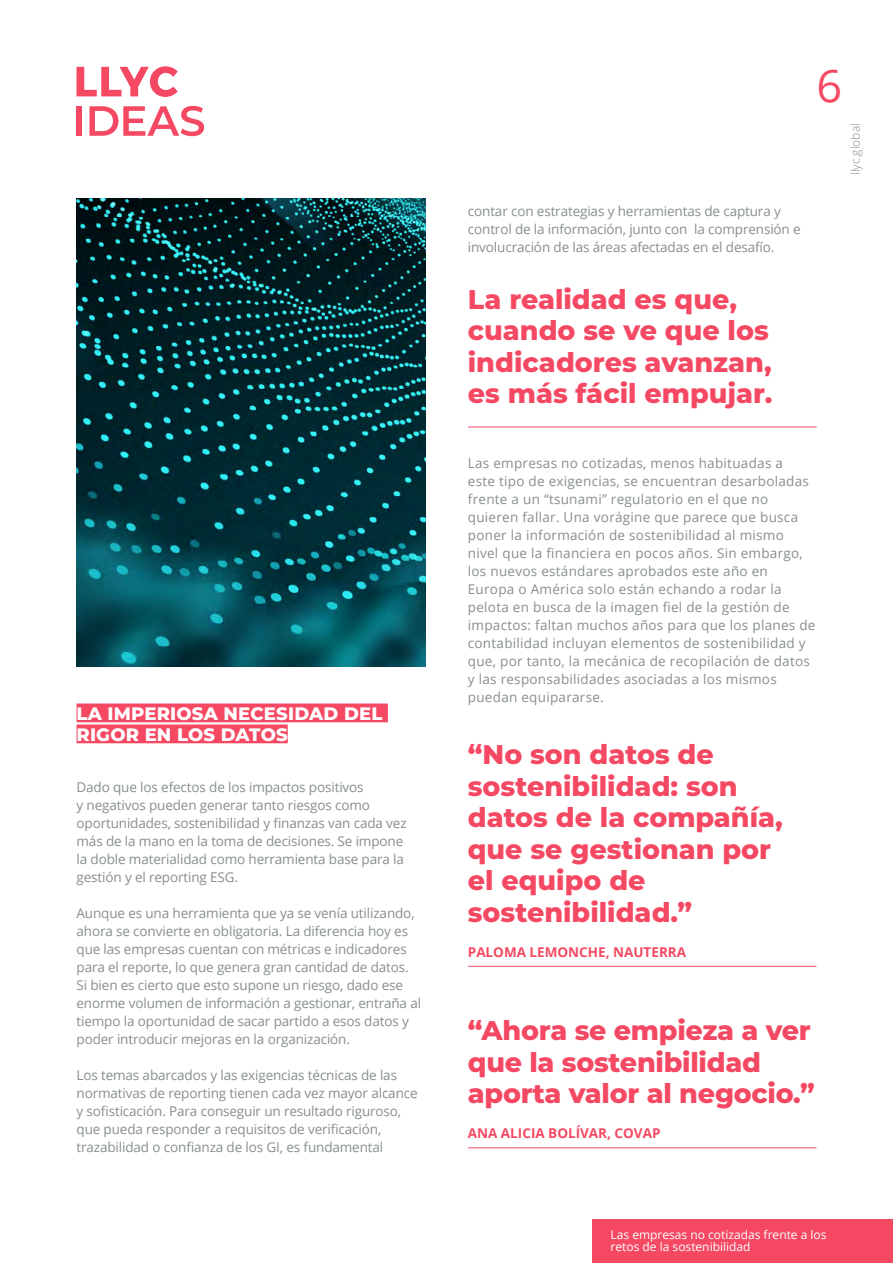
<style>
.page{position:relative;width:893px;height:1263px;background:#fff}
.page>*{position:absolute;margin:0;border:0;box-sizing:border-box;transform-origin:0 0}
.t1{font:45px "Open Sans";color:#f54963}
.t2{font:800 27px/31.5px "Montserrat";color:#f54963}
.t3{font:800 18px/21px "Montserrat";letter-spacing:.01em;color:#fff}
.t4{font:13.5px/18px "Open Sans";letter-spacing:-.01em;color:#878e90}
.t5{font:13.5px/18px "Open Sans";letter-spacing:.02em;color:#878e90}
.t6{font:700 13.5px "Open Sans";color:#f54963}
.t7{font:12px/12px "Open Sans";color:#fff}
.t8{font:300 12px "Open Sans";color:#878e90}
</style>
<div class="page">
<div style="left:77px;top:106px;width:5px;height:30px;background:#f54963"></div>
<svg style="left:89px;top:106px;width:115px;height:30px"></svg>
<svg style="left:77px;top:66px;width:101px;height:31px"></svg>
<div style="left:77px;top:703px;width:311px;height:19px;background:#f54963"></div>
<div style="left:77px;top:724px;width:211px;height:19px;background:#f54963"></div>
<img style="left:77px;top:198px;width:348px;height:468px">
<div style="left:592px;top:1219px;width:301px;height:44px;background:#f54963"></div>
<hr style="left:468px;top:427px;width:349px;height:1px;background:#f54963">
<hr style="left:468px;top:966px;width:348px;height:1px;background:#f54963">
<hr style="left:468px;top:1147px;width:348px;height:1px;background:#f54963">
<h3 class="t3" style="left:77px;top:702px;width:307px">LA IMPERIOSA NECESIDAD DEL<br>RIGOR EN LOS DATOS</h3>
<p class="t4" style="left:77px;top:778px;width:332px">Dado que los efectos de los impactos positivos<br>y negativos pueden generar tanto riesgos como oportunidades, sostenibilidad y finanzas van cada vez más de la mano en la toma de decisiones. Se impone la doble materialidad como herramienta base para la gestión y el reporting ESG.</p>
<p class="t4" style="left:77px;top:904px;width:346px">Aunque es una herramienta que ya se venía utilizando, ahora se convierte en obligatoria. La diferencia hoy es que las empresas cuentan con métricas e indicadores para el reporte, lo que genera gran cantidad de datos.<br>Si bien es cierto que esto supone un riesgo, dado ese enorme volumen de información a gestionar, entraña al tiempo la oportunidad de sacar partido a esos datos y poder introducir mejoras en la organización.</p>
<p class="t4" style="left:77px;top:1066px;width:343px">Los temas abarcados y las exigencias técnicas de las normativas de reporting tienen cada vez mayor alcance y sofisticación. Para conseguir un resultado riguroso, que pueda responder a requisitos de verificación, trazabilidad o confianza de los GI, es fundamental</p>
<p class="t4" style="left:468px;top:202px;width:334px">contar con estrategias y herramientas de captura y control de la información, junto con la comprensión e involucración de las áreas afectadas en el desafío.</p>
<h2 class="t2" style="left:468px;top:282px;width:306px">La realidad es que, cuando se ve que los indicadores avanzan, es más fácil empujar.</h2>
<h1 class="t1" style="left:816px;top:55px;width:27px">6</h1>
<p class="t8" style="left:847px;top:175px;width:53px;rotate:-90deg">llyc.global</p>
<p class="t5" style="left:468px;top:454px;width:349px">Las empresas no cotizadas, menos habituadas a<br>este tipo de exigencias, se encuentran desarboladas frente a un “tsunami” regulatorio en el que no quieren fallar. Una vorágine que parece que busca poner la información de sostenibilidad al mismo nivel que la financiera en pocos años. Sin embargo, los nuevos estándares aprobados este año en Europa o América solo están echando a rodar la pelota en busca de la imagen fiel de la gestión de impactos: faltan muchos años para que los planes de contabilidad incluyan elementos de sostenibilidad y que, por tanto, la mecánica de recopilación de datos y las responsabilidades asociadas a los mismos puedan equipararse.</p>
<h2 class="t2" style="left:468px;top:737px;width:316px">“No son datos de sostenibilidad: son datos de la compañía, que se gestionan por el equipo de sostenibilidad.”</h2>
<p class="t6" style="left:468px;top:942px;width:220px">PALOMA LEMONCHE, NAUTERRA</p>
<h2 class="t2" style="left:468px;top:1013px;width:348px">“Ahora se empieza a ver que la sostenibilidad aporta valor al negocio.”</h2>
<p class="t6" style="left:468px;top:1124px;width:194px">ANA ALICIA BOLÍVAR, COVAP</p>
<p class="t7" style="left:611px;top:1229px;width:217px">Las empresas no cotizadas frente a los retos de la sostenibilidad</p>
</div>
